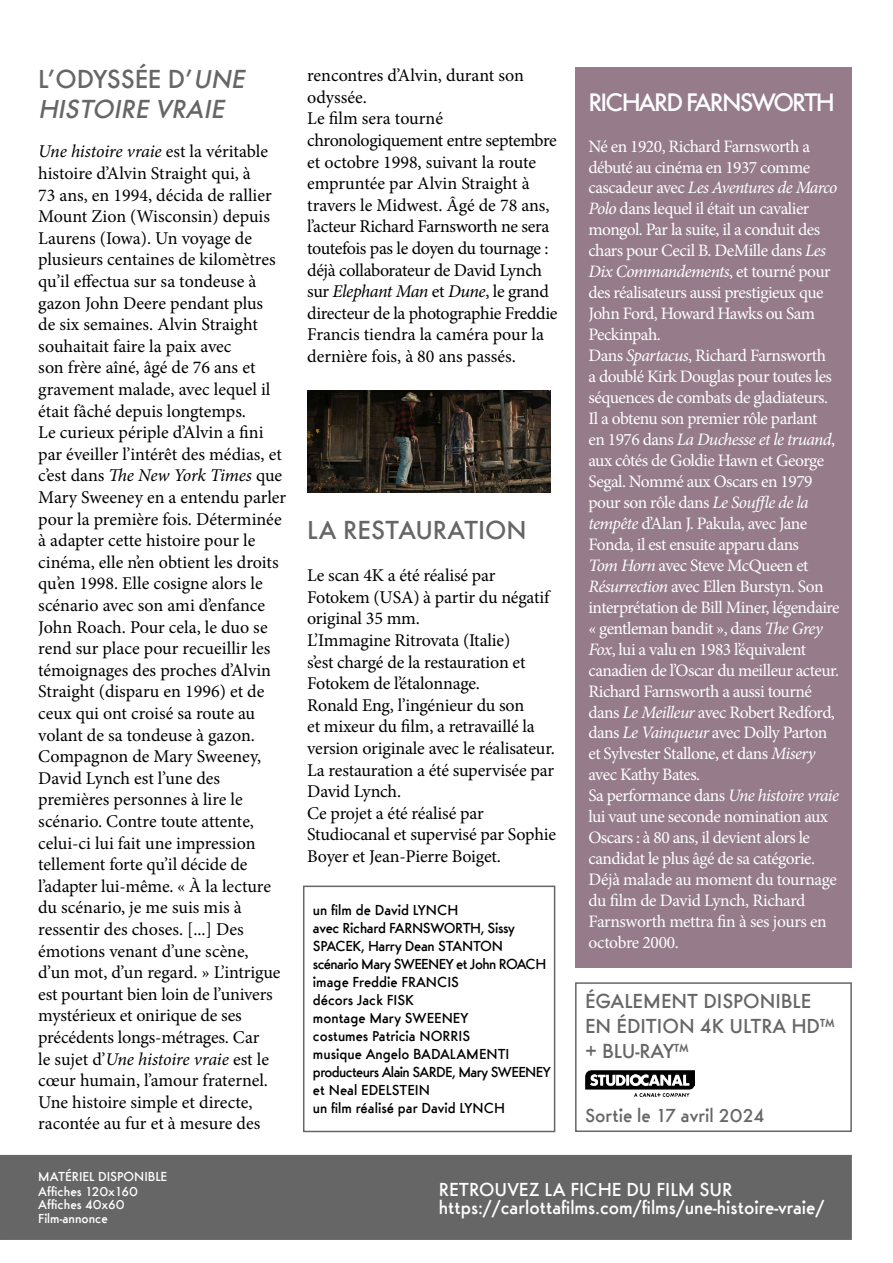
<style>
.page{position:relative;width:893px;height:1263px;background:#fff}
.page>*{position:absolute;margin:0;border:0;box-sizing:border-box;transform-origin:0 0}
.t1{font:italic 500 27px/30px "Futura Ridendo";color:#656665}
.t2{font:500 27px "Futura Ridendo";color:#656665}
.t3{font:500 26.25px "Futura Ridendo";letter-spacing:-.07em;color:#fff}
.t4{font:500 21px/25.2px "Futura Ridendo";color:#656665}
.t5{font:500 19.5px/18px "Futura Ridendo";color:#fff}
.t6{font:500 19.5px "Futura Ridendo";color:#656665}
.t7{font:18px/21.6px "Minion Pro";letter-spacing:-.005em;color:#000}
.t8{font:17.4px/21px "Minion Pro";letter-spacing:-.03em;color:#fff}
.t9{font:500 15px/18px "Futura Ridendo";color:#000}
.t10{font:500 13.5px/15px "Futura Ridendo";color:#fff}
.s1{font-style:normal}
.s2{font-style:italic}
</style>
<div class="page">
<img style="left:307px;top:390px;width:243px;height:102px">
<img style="left:585px;top:1070px;width:109px;height:27px">
<div style="left:1px;top:1156px;width:850px;height:83px;background:#666"></div>
<div style="left:575px;top:67px;width:276px;height:900px;background:#967b8a"></div>
<div style="left:303px;top:885px;width:252px;height:247px;border:2px solid #656665"></div>
<div style="left:575px;top:982px;width:277px;height:150px;border:2px solid #656665"></div>
<h1 class="t1" style="left:38px;top:63px;width:213px"><span class="s1">L’ODYSSÉE D’</span>UNE<br>HISTOIRE VRAIE</h1>
<p class="t7" style="left:38px;top:141px;width:249px"><span class="s2">Une histoire vraie</span> est la véritable histoire d’Alvin Straight qui, à<br>73 ans, en 1994, décida de rallier<br>Mount Zion (Wisconsin) depuis<br>Laurens (Iowa). Un voyage de plusieurs centaines de kilomètres qu’il effectua sur sa tondeuse à gazon John Deere pendant plus<br>de six semaines. Alvin Straight souhaitait faire la paix avec<br>son frère aîné, âgé de 76 ans et gravement malade, avec lequel il était fâché depuis longtemps.<br>Le curieux périple d’Alvin a fini par éveiller l’intérêt des médias, et c’est dans <span class="s2">The New York Times</span> que<br>Mary Sweeney en a entendu parler pour la première fois. Déterminée à adapter cette histoire pour le cinéma, elle n’en obtient les droits qu’en 1998. Elle cosigne alors le scénario avec son ami d’enfance<br>John Roach. Pour cela, le duo se rend sur place pour recueillir les témoignages des proches d’Alvin<br>Straight (disparu en 1996) et de ceux qui ont croisé sa route au volant de sa tondeuse à gazon.<br>Compagnon de Mary Sweeney,<br>David Lynch est l’une des premières personnes à lire le scénario. Contre toute attente, celui-ci lui fait une impression tellement forte qu’il décide de l’adapter lui-même. « À la lecture du scénario, je me suis mis à ressentir des choses. [...] Des émotions venant d’une scène,<br>d’un mot, d’un regard. » L’intrigue est pourtant bien loin de l’univers mystérieux et onirique de ses précédents longs-métrages. Car<br>le sujet d’<span class="s2">Une histoire vraie</span> est le cœur humain, l’amour fraternel.<br>Une histoire simple et directe, racontée au fur et à mesure des</p>
<p class="t10" style="left:38px;top:1168px;width:131px">MATÉRIEL DISPONIBLE<br>Affiches 120x160</p>
<p class="t10" style="left:38px;top:1198px;width:88px;line-height:13.5px">Affiches 40x60<br>Film-annonce</p>
<p class="t7" style="left:307px;top:65px;width:252px">rencontres d’Alvin, durant son odyssée.<br>Le film sera tourné chronologiquement entre septembre et octobre 1998, suivant la route empruntée par Alvin Straight à travers le Midwest. Âgé de 78 ans, l’acteur Richard Farnsworth ne sera toutefois pas le doyen du tournage : déjà collaborateur de David Lynch sur <span class="s2">Elephant Man</span> et <span class="s2">Dune</span>, le grand directeur de la photographie Freddie<br>Francis tiendra la caméra pour la dernière fois, à 80 ans passés.</p>
<h1 class="t2" style="left:307px;top:514px;width:221px">LA RESTAURATION</h1>
<p class="t7" style="left:307px;top:565px;width:250px">Le scan 4K a été réalisé par<br>Fotokem (USA) à partir du négatif original 35 mm.<br>L’Immagine Ritrovata (Italie)<br>s’est chargé de la restauration et<br>Fotokem de l’étalonnage.<br>Ronald Eng, l’ingénieur du son<br>et mixeur du film, a retravaillé la version originale avec le réalisateur.<br>La restauration a été supervisée par<br>David Lynch.<br>Ce projet a été réalisé par<br>Studiocanal et supervisé par Sophie<br>Boyer et Jean-Pierre Boiget.</p>
<p class="t9" style="left:313px;top:901px;width:239px">un film de David LYNCH<br>avec Richard FARNSWORTH, Sissy<br>SPACEK, Harry Dean STANTON scénario Mary SWEENEY et John ROACH image Freddie FRANCIS<br>décors Jack FISK<br>montage Mary SWEENEY<br>costumes Patricia NORRIS<br>musique Angelo BADALAMENTI producteurs Alain SARDE, Mary SWEENEY et Neal EDELSTEIN<br>un film réalisé par David LYNCH</p>
<h2 class="t3" style="left:588px;top:87px;width:248px">RICHARD FARNSWORTH</h2>
<p class="t8" style="left:588px;top:136px;width:253px">Né en 1920, Richard Farnsworth a débuté au cinéma en 1937 comme cascadeur avec <span class="s2">Les Aventures de Marco Polo</span> dans lequel il était un cavalier mongol. Par la suite, il a conduit des chars pour Cecil B. DeMille dans <span class="s2">Les Dix Commandements</span>, et tourné pour des réalisateurs aussi prestigieux que John Ford, Howard Hawks ou Sam Peckinpah.<br>Dans <span class="s2">Spartacus</span>, Richard Farnsworth<br>a doublé Kirk Douglas pour toutes les séquences de combats de gladiateurs.<br>Il a obtenu son premier rôle parlant<br>en 1976 dans <span class="s2">La Duchesse et le truand</span>, aux côtés de Goldie Hawn et George Segal. Nommé aux Oscars en 1979 pour son rôle dans <span class="s2">Le Souffle de la tempête</span> d’Alan J. Pakula, avec Jane Fonda, il est ensuite apparu dans<br><span class="s2">Tom Horn</span> avec Steve McQueen et <span class="s2">Résurrection</span> avec Ellen Burstyn. Son interprétation de Bill Miner, légendaire « gentleman bandit », dans <span class="s2">The Grey Fox</span>, lui a valu en 1983 l’équivalent canadien de l’Oscar du meilleur acteur.<br>Richard Farnsworth a aussi tourné dans <span class="s2">Le Meilleur</span> avec Robert Redford, dans <span class="s2">Le Vainqueur</span> avec Dolly Parton et Sylvester Stallone, et dans <span class="s2">Misery </span>avec Kathy Bates.<br>Sa performance dans <span class="s2">Une histoire vraie </span>lui vaut une seconde nomination aux Oscars : à 80 ans, il devient alors le candidat le plus âgé de sa catégorie.<br>Déjà malade au moment du tournage du film de David Lynch, Richard Farnsworth mettra fin à ses jours en octobre 2000.</p>
<p class="t4" style="left:585px;top:988px;width:251px">ÉGALEMENT DISPONIBLE<br>EN ÉDITION 4K ULTRA HD™ + BLU-RAY™</p>
<p class="t6" style="left:585px;top:1104px;width:181px">Sortie le 17 avril 2024</p>
<p class="t5" style="left:439px;top:1180px;width:387px">RETROUVEZ LA FICHE DU FILM SUR https://carlottafilms.com/films/une-histoire-vraie/</p>
</div>
